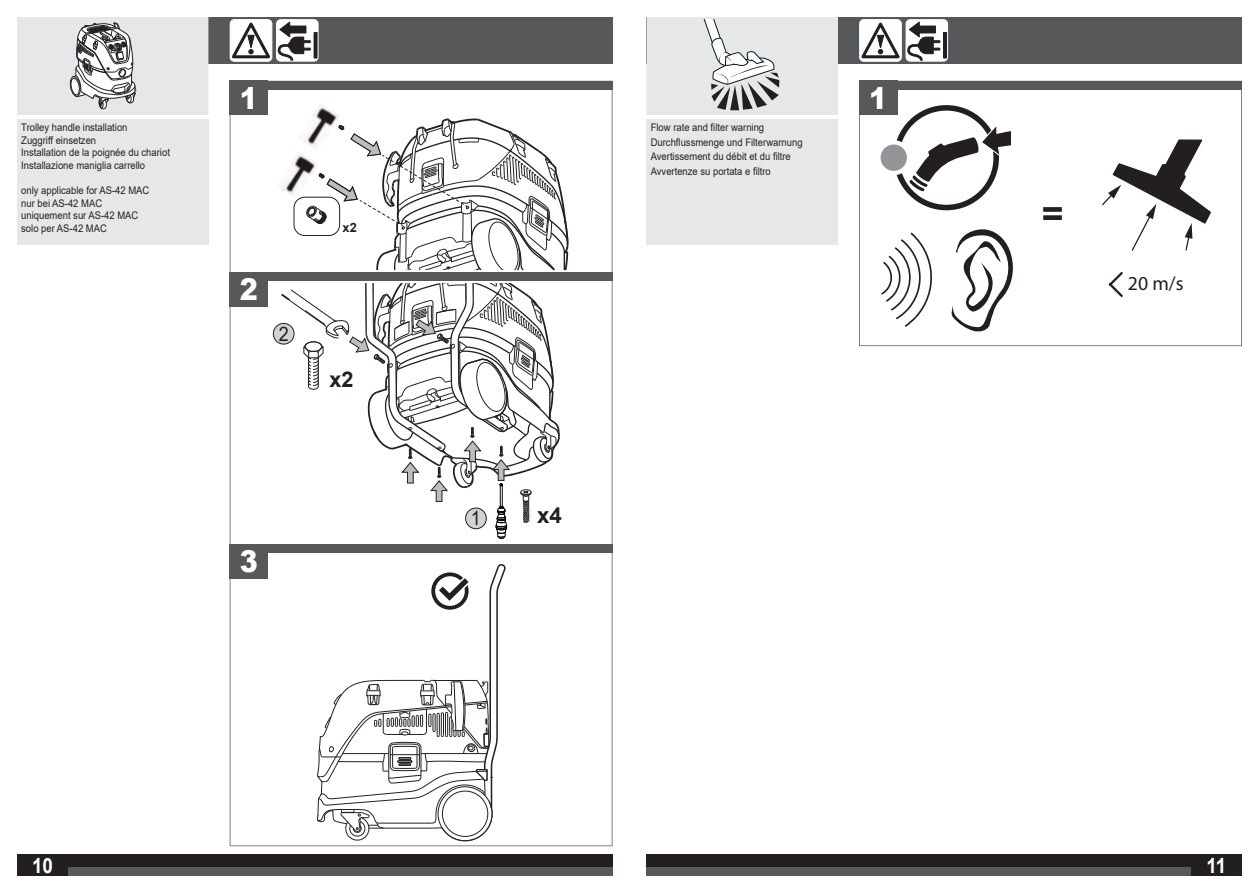
<style>
.page{position:relative;width:1259px;height:893px;background:#fff}
.page>*{position:absolute;margin:0;border:0;box-sizing:border-box;transform-origin:0 0}
.t1{font:700 37.35px "Arial";color:#231f20}
.t2{font:900 30px "Arial";color:#fff;scale:.9 1}
.t3{font:700 22.35px "Arial";color:#231f20}
.t4{font:700 21.75px "Arial";color:#231f20}
.t5{font:700 21px "Arial";color:#fff;scale:.9 1}
.t6{font:19.95px "Arial";color:#231f20;scale:.9 1}
.t7{font:19.8px "Myriad Pro";color:#231f20}
.t8{font:700 12.75px "Arial";color:#231f20}
.t9{font:10.5px/12.6px "Arial";color:#231f20;scale:.9 1}
</style>
<div class="page">
<div style="left:17px;top:855px;width:595px;height:21px;background:#231f20"></div>
<div style="left:68px;top:867px;width:544px;height:9px;background:#57585a"></div>
<div style="left:646px;top:855px;width:596px;height:21px;background:#231f20"></div>
<div style="left:646px;top:867px;width:545px;height:9px;background:#57585a"></div>
<div style="left:17px;top:17px;width:595px;height:47px;background:#57585a"></div>
<div style="left:646px;top:17px;width:596px;height:47px;background:#57585a"></div>
<svg style="left:230px;top:81px;width:382px;height:765px"></svg>
<svg style="left:859px;top:81px;width:383px;height:265px"></svg>
<div style="left:17px;top:119px;width:191px;height:125px;background:#e6e7e9"></div>
<div style="left:646px;top:119px;width:192px;height:125px;background:#e6e7e9"></div>
<svg style="left:317px;top:563px;width:190px;height:278px"></svg>
<svg style="left:271px;top:110px;width:298px;height:433px"></svg>
<div style="left:230px;top:19px;width:42px;height:43px;border:1px solid #fff;border-radius:4px"></div>
<div style="left:859px;top:19px;width:42px;height:43px;border:1px solid #fff;border-radius:4px"></div>
<div style="left:276px;top:20px;width:42px;height:41px;background:#fff;border-radius:4px"></div>
<hr style="left:314px;top:33px;width:3px;height:25px;background:#231f20">
<div style="left:313px;top:32px;width:5px;height:27px;border:1px solid #231f20"></div>
<svg style="left:229px;top:19px;width:82px;height:42px"></svg>
<div style="left:276px;top:19px;width:42px;height:43px;border:1px solid #fff;border-radius:4px"></div>
<div style="left:906px;top:20px;width:41px;height:41px;background:#fff;border-radius:4px"></div>
<div style="left:943px;top:32px;width:4px;height:27px;border:1px solid #231f20"></div>
<svg style="left:859px;top:19px;width:81px;height:42px"></svg>
<div style="left:905px;top:19px;width:43px;height:43px;border:1px solid #fff;border-radius:4px"></div>
<svg style="left:646px;top:17px;width:192px;height:98px;background:#dbdcde"></svg>
<svg style="left:17px;top:17px;width:191px;height:98px;background:#d7d7d9"></svg>
<p class="t9" style="left:21px;top:121px;width:167px">Trolley handle installation<br>Zuggriff einsetzen<br>Installation de la poignée du chariot<br>Installazione maniglia carrello</p>
<p class="t9" style="left:21px;top:184px;width:144px">only applicable for AS-42 MAC nur bei AS-42 MAC uniquement sur AS-42 MAC solo per AS-42 MAC</p>
<h2 class="t2" style="left:240px;top:76px;width:22px">1</h2>
<h2 class="t2" style="left:869px;top:76px;width:22px">1</h2>
<h2 class="t2" style="left:240px;top:267px;width:22px">2</h2>
<h3 class="t6" style="left:279px;top:323px;width:13px">2</h3>
<p class="t8" style="left:343px;top:221px;width:16px">x2</p>
<h3 class="t4" style="left:329px;top:367px;width:26px">x2</h3>
<h2 class="t2" style="left:240px;top:539px;width:22px">3</h2>
<p class="t9" style="left:651px;top:120px;width:170px;line-height:14.7px">Flow rate and filter warning<br>Durchflussmenge und Filterwarnung<br>Avertissement du débit et du filtre<br>Avvertenze su portata e filtro</p>
<h3 class="t6" style="left:471px;top:507px;width:13px">1</h3>
<h3 class="t3" style="left:537px;top:503px;width:26px">x4</h3>
<h1 class="t1" style="left:1042px;top:193px;width:23px">=</h1>
<h3 class="t7" style="left:1128px;top:272px;width:57px">20 m/s</h3>
<h3 class="t5" style="left:32px;top:854px;width:25px">10</h3>
<h3 class="t5" style="left:1206px;top:854px;width:24px">11</h3>
</div>
